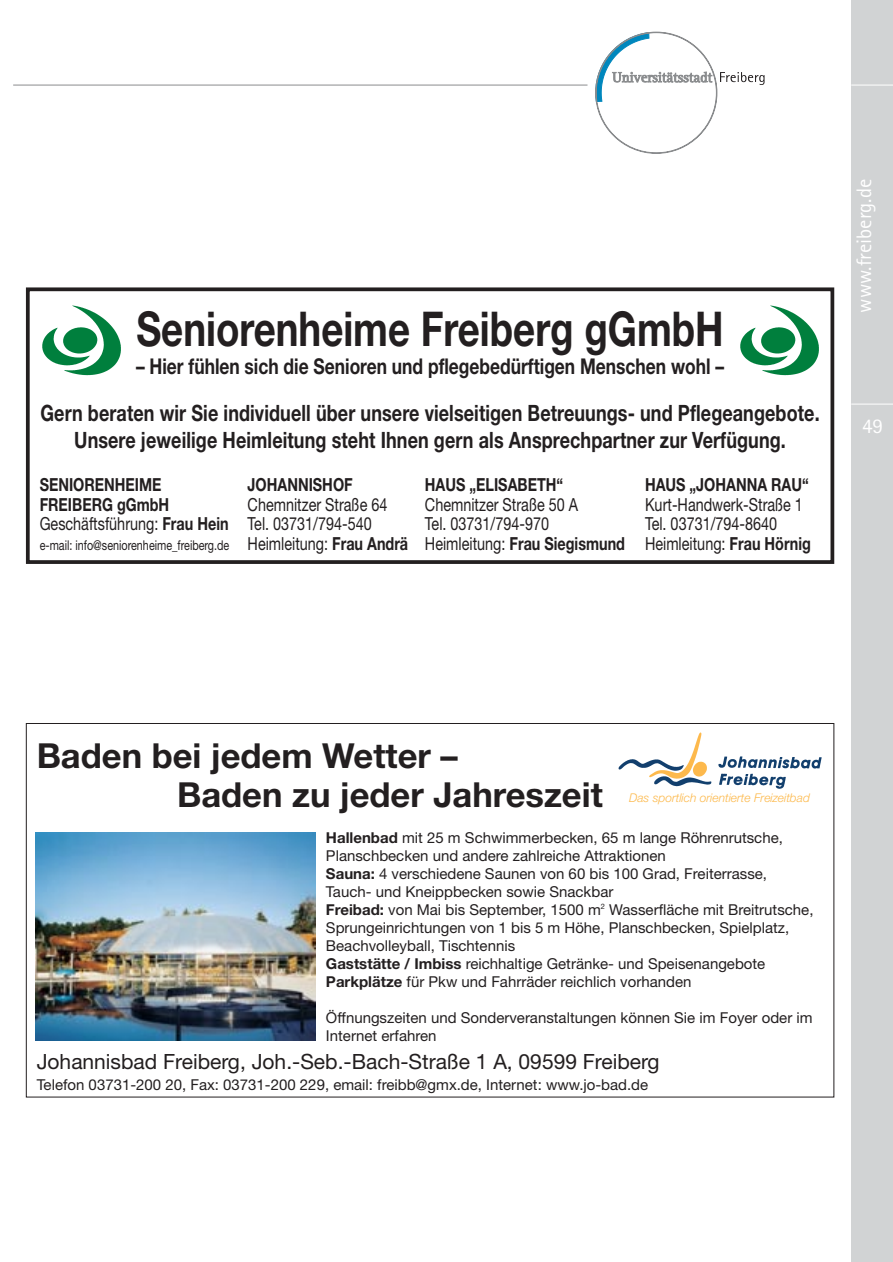
<style>
.page{position:relative;width:893px;height:1262px;background:#fff}
.page>*{position:absolute;margin:0;border:0;box-sizing:border-box;transform-origin:0 0}
.t1{font:700 48px "Helvetica Neue";color:#231f20;scale:.8 1}
.t2{font:700 34.5px/39px "Helvetica Neue";color:#231f20}
.t3{font:700 22.5px/27px "Helvetica Neue";letter-spacing:.005em;color:#231f20;text-align:center;scale:.8 1}
.t4{font:700 21.75px "Helvetica Neue";color:#231f20;scale:.8 1}
.t5{font:21px "Helvetica Neue";color:#231f20}
.t6{font:21px "Rotis Sans Serif";color:#fff}
.t7{font:18px "Helvetica Neue";color:#231f20;scale:.8 1}
.t8{font:700 18px "Helvetica Neue";color:#231f20;scale:.8 1}
.t9{font:15px/18px "Helvetica Neue";color:#231f20}
.t10{font:13.5px "Helvetica Neue";color:#231f20;scale:.8 1}
.t11{font:italic 300 12px "Helvetica Neue";color:#fdb94c}
.s1{font-weight:700}
.s2{font-size:18px}
.s3{font-weight:700;font-size:18px}
</style>
<div class="page">
<div style="left:851px;top:0;width:41px;height:1262px;background:#d1d3d4"></div>
<hr style="left:851px;top:85px;width:41px;height:1px;background:#fff">
<hr style="left:851px;top:404px;width:41px;height:1px;background:#fff">
<hr style="left:13px;top:85px;width:574px;height:1px;background:#8a8c8e">
<svg style="left:595px;top:31px;width:169px;height:123px"></svg>
<div style="left:26px;top:287px;width:808px;height:277px;border:4px solid #231f20"></div>
<img style="left:42px;top:305px;width:79px;height:71px">
<img style="left:740px;top:305px;width:79px;height:71px">
<img style="left:618px;top:732px;width:204px;height:57px">
<img style="left:36px;top:832px;width:279px;height:208px">
<h1 class="t1" style="left:136px;top:311px;width:735px">Seniorenheime Freiberg gGmbH</h1>
<h3 class="t4" style="left:136px;top:358px;width:736px">– Hier fühlen sich die Senioren und pflegebedürftigen Menschen wohl –</h3>
<h3 class="t3" style="left:40px;top:401px;width:975px">Gern beraten wir Sie individuell über unsere vielseitigen Betreuungs- und Pflegeangebote.<br>Unsere jeweilige Heimleitung steht Ihnen gern als Ansprechpartner zur Verfügung.</h3>
<p class="t8" style="left:40px;top:478px;width:154px">SENIORENHEIME</p>
<p class="t8" style="left:247px;top:478px;width:133px">JOHANNISHOF</p>
<p class="t8" style="left:425px;top:478px;width:174px">HAUS „ELISABETH“</p>
<p class="t8" style="left:645px;top:478px;width:206px">HAUS „JOHANNA RAU“</p>
<p class="t8" style="left:40px;top:498px;width:163px">FREIBERG gGmbH</p>
<p class="t7" style="left:247px;top:498px;width:176px">Chemnitzer Straße 64</p>
<p class="t7" style="left:425px;top:498px;width:193px">Chemnitzer Straße 50 A</p>
<p class="t7" style="left:645px;top:498px;width:199px">Kurt-Handwerk-Straße 1</p>
<p class="t7" style="left:40px;top:517px;width:416px">Geschäftsführung: <span class="s1">Frau Hein</span> Tel. 03731/794-540</p>
<p class="t7" style="left:425px;top:517px;width:157px">Tel. 03731/794-970</p>
<p class="t7" style="left:645px;top:517px;width:167px">Tel. 03731/794-8640</p>
<p class="t10" style="left:40px;top:540px;width:965px">e-mail: info@seniorenheime_freiberg.de <span class="s2">Heimleitung:</span> <span class="s3">Frau Andrä</span> <span class="s2">Heimleitung:</span> <span class="s3">Frau Siegismund</span> <span class="s2">Heimleitung:</span> <span class="s3">Frau Hörnig</span></p>
<h3 class="t6" style="left:856px;top:312px;width:135px;rotate:-90deg">www.freiberg.de</h3>
<h3 class="t6" style="left:862px;top:418px;width:22px">49</h3>
<h2 class="t2" style="left:177px;top:739px;width:427px;text-indent:-140px">Baden bei jedem Wetter –<br>Baden zu jeder Jahreszeit</h2>
<p class="t9" style="left:326px;top:829px;width:489px"><span class="s1">Hallenbad</span> mit 25 m Schwimmerbecken, 65 m lange Röhrenrutsche, Planschbecken und andere zahlreiche Attraktionen<br><span class="s1">Sauna:</span> 4 verschiedene Saunen von 60 bis 100 Grad, Freiterrasse, Tauch- und Kneippbecken sowie Snackbar<br><span class="s1">Freibad:</span> von Mai bis September, 1500 m<sup>2</sup> Wasserfläche mit Breitrutsche, Sprungeinrichtungen von 1 bis 5 m Höhe, Planschbecken, Spielplatz, Beachvolleyball, Tischtennis<br><span class="s1">Gaststätte / Imbiss</span> reichhaltige Getränke- und Speisenangebote <span class="s1">Parkplätze</span> für Pkw und Fahrräder reichlich vorhanden</p>
<p class="t9" style="left:326px;top:1009px;width:488px">Öffnungszeiten und Sonderveranstaltungen können Sie im Foyer oder im<br>Internet erfahren</p>
<h3 class="t5" style="left:37px;top:1054px;width:624px">Johannisbad Freiberg, Joh.-Seb.-Bach-Straße 1 A, 09599 Freiberg</h3>
<p class="t9" style="left:37px;top:1077px;width:613px">Telefon 03731-200 20, Fax: 03731-200 229, email: freibb@gmx.de, Internet: www.jo-bad.de</p>
<p class="t11" style="left:629px;top:794px;width:182px">Das sportlich orientierte Freizeitbad</p>
</div>
